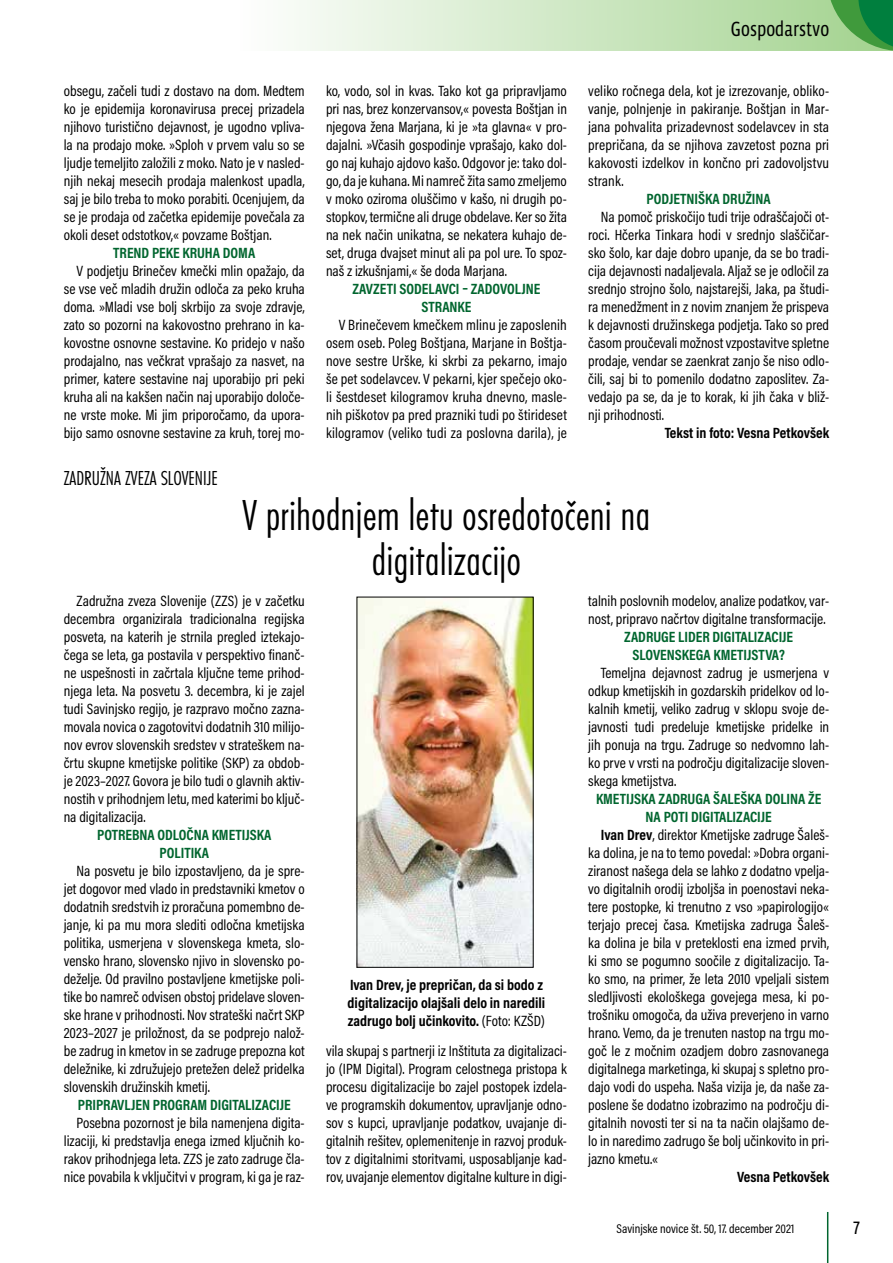
<style>
.page{position:relative;width:893px;height:1263px;background:#fff}
.page>*{position:absolute;margin:0;border:0;box-sizing:border-box;transform-origin:0 0}
.t1{font:45px/45px "Futura TEE Ligh Cond";color:#000;text-align:center}
.t2{font:21px "Futura TEE Ligh Cond";color:#000}
.t3{font:21px "Vista Sans Nar OTCE";color:#000}
.t4{font:18px "Ubuntu Condensed";color:#000}
.t5{font:15px/18px "Acumin Pro Cond";color:#000;text-align:justify}
.t6{font:700 15px/18px "Acumin Pro Cond";color:#00652e;text-align:center}
.t7{font:700 15px/18px "Acumin Pro Cond";color:#000}
.t8{font:12.75px "Acumin Pro Cond";color:#000}
.s1{font-weight:400}
.s2{font-weight:700}
</style>
<div class="page">
<svg style="left:294px;top:0;width:533px;height:51px;background:#d0e8c6"></svg>
<hr style="left:827px;top:1212px;width:1px;height:51px;background:#00652e">
<svg style="left:827px;top:0;width:66px;height:51px;background:#4ea55b"></svg>
<img style="left:359px;top:599px;width:172px;height:366px">
<p class="t5" style="left:64px;top:82px;width:242px">obsegu, začeli tudi z dostavo na dom. Medtem ko je epidemija koronavirusa precej prizadela njihovo turistično dejavnost, je ugodno vpliva&shy;la na prodajo moke. »Sploh v prvem valu so se ljudje temeljito založili z moko. Nato je v nasled&shy;njih nekaj mesecih prodaja malenkost upadla, saj je bilo treba to moko porabiti. Ocenjujem, da se je prodaja od začetka epidemije povečala za okoli deset odstotkov,« povzame Boštjan.</p>
<p class="t6" style="left:113px;top:243px;width:143px">TREND PEKE KRUHA DOMA</p>
<p class="t5" style="left:64px;top:262px;width:242px;text-indent:13px">V podjetju Brinečev kmečki mlin opažajo, da se vse več mladih družin odloča za peko kruha doma. »Mladi vse bolj skrbijo za svoje zdravje, zato so pozorni na kakovostno prehrano in ka&shy;kovostne osnovne sestavine. Ko pridejo v našo prodajalno, nas večkrat vprašajo za nasvet, na primer, katere sestavine naj uporabijo pri peki kruha ali na kakšen način naj uporabijo določe&shy;ne vrste moke. Mi jim priporočamo, da upora&shy;bijo samo osnovne sestavine za kruh, torej mo-</p>
<h2 class="t2" style="left:64px;top:466px;width:155px">ZADRUŽNA ZVEZA SLOVENIJE</h2>
<p class="t5" style="left:326px;top:82px;width:242px">ko, vodo, sol in kvas. Tako kot ga pripravljamo pri nas, brez konzervansov,« povesta Boštjan in njegova žena Marjana, ki je »ta glavna« v pro&shy;dajalni. »Včasih gospodinje vprašajo, kako dol&shy;go naj kuhajo ajdovo kašo. Odgovor je: tako dol&shy;go, da je kuhana. Mi namreč žita samo zmeljemo v moko oziroma oluščimo v kašo, ni drugih po&shy;stopkov, termične ali druge obdelave. Ker so žita na nek način unikatna, se nekatera kuhajo de&shy;set, druga dvajset minut ali pa pol ure. To spoz&shy;naš z izkušnjami,« še doda Marjana.</p>
<p class="t6" style="left:352px;top:279px;width:190px">ZAVZETI SODELAVCI – ZADOVOLJNE<br>STRANKE</p>
<p class="t5" style="left:326px;top:316px;width:242px;text-indent:13px">V Brinečevem kmečkem mlinu je zaposlenih osem oseb. Poleg Boštjana, Marjane in Boštja&shy;nove sestre Urške, ki skrbi za pekarno, imajo še pet sodelavcev. V pekarni, kjer spečejo oko&shy;li šestdeset kilogramov kruha dnevno, masle&shy;nih piškotov pa pred prazniki tudi po štirideset kilogramov (veliko tudi za poslovna darila), je</p>
<h2 class="t3" style="left:731px;top:16px;width:100px">Gospodarstvo</h2>
<p class="t5" style="left:588px;top:82px;width:242px">veliko ročnega dela, kot je izrezovanje, obliko&shy;vanje, polnjenje in pakiranje. Boštjan in Mar&shy;jana pohvalita prizadevnost sodelavcev in sta prepričana, da se njihova zavzetost pozna pri kakovosti izdelkov in končno pri zadovoljstvu strank.</p>
<p class="t6" style="left:647px;top:189px;width:126px">PODJETNIŠKA DRUŽINA</p>
<p class="t5" style="left:588px;top:208px;width:242px;text-indent:13px">Na pomoč priskočijo tudi trije odraščajoči ot&shy;roci. Hčerka Tinkara hodi v srednjo slaščičar&shy;sko šolo, kar daje dobro upanje, da se bo tradi&shy;cija dejavnosti nadaljevala. Aljaž se je odločil za srednjo strojno šolo, najstarejši, Jaka, pa študi&shy;ra menedžment in z novim znanjem že prispeva k dejavnosti družinskega podjetja. Tako so pred časom proučevali možnost vzpostavitve spletne prodaje, vendar se zaenkrat zanjo še niso odlo&shy;čili, saj bi to pomenilo dodatno zaposlitev. Za&shy;vedajo pa se, da je to korak, ki jih čaka v bliž&shy;nji prihodnosti.</p>
<p class="t7" style="left:665px;top:423px;width:166px">Tekst in foto: Vesna Petkovšek</p>
<h1 class="t1" style="left:243px;top:492px;width:409px">V prihodnjem letu osredotočeni na digitalizacijo</h1>
<p class="t5" style="left:64px;top:591px;width:242px;text-indent:13px">Zadružna zveza Slovenije (ZZS) je v začetku decembra organizirala tradicionalna regijska posveta, na katerih je strnila pregled iztekajo&shy;čega se leta, ga postavila v perspektivo finanč&shy;ne uspešnosti in začrtala ključne teme prihod&shy;njega leta. Na posvetu 3. decembra, ki je zajel tudi Savinjsko regijo, je razpravo močno zazna&shy;movala novica o zagotovitvi dodatnih 310 milijo&shy;nov evrov slovenskih sredstev v strateškem na&shy;črtu skupne kmetijske politike (SKP) za obdob&shy;je 2023–2027. Govora je bilo tudi o glavnih aktiv&shy;nostih v prihodnjem letu, med katerimi bo ključ&shy;na digitalizacija.</p>
<p class="t6" style="left:97px;top:825px;width:176px">POTREBNA ODLOČNA KMETIJSKA<br>POLITIKA</p>
<p class="t5" style="left:64px;top:861px;width:242px;text-indent:13px">Na posvetu je bilo izpostavljeno, da je spre&shy;jet dogovor med vlado in predstavniki kmetov o dodatnih sredstvih iz proračuna pomembno de&shy;janje, ki pa mu mora slediti odločna kmetijska politika, usmerjena v slovenskega kmeta, slo&shy;vensko hrano, slovensko njivo in slovensko po&shy;deželje. Od pravilno postavljene kmetijske poli&shy;tike bo namreč odvisen obstoj pridelave sloven&shy;ske hrane v prihodnosti. Nov strateški načrt SKP 2023–2027 je priložnost, da se podprejo nalož&shy;be zadrug in kmetov in se zadruge prepozna kot deležnike, ki združujejo pretežen delež pridelka slovenskih družinskih kmetij.</p>
<p class="t6" style="left:78px;top:1095px;width:214px">PRIPRAVLJEN PROGRAM DIGITALIZACIJE</p>
<p class="t5" style="left:64px;top:1113px;width:242px;text-indent:13px">Posebna pozornost je bila namenjena digita&shy;lizaciji, ki predstavlja enega izmed ključnih ko&shy;rakov prihodnjega leta. ZZS je zato zadruge čla&shy;nice povabila k vključitvi v program, ki ga je raz-</p>
<p class="t7" style="left:348px;top:975px;width:199px">Ivan Drev, je prepričan, da si bodo z digitalizacijo olajšali delo in naredili zadrugo bolj učinkovito. <span class="s1">(Foto: KZŠD)</span></p>
<p class="t5" style="left:326px;top:1041px;width:242px">vila skupaj s partnerji iz Inštituta za digitalizaci&shy;jo (IPM Digital). Program celostnega pristopa k procesu digitalizacije bo zajel postopek izdela&shy;ve programskih dokumentov, upravljanje odno&shy;sov s kupci, upravljanje podatkov, uvajanje di&shy;gitalnih rešitev, oplemenitenje in razvoj produk&shy;tov z digitalnimi storitvami, usposabljanje kad&shy;rov, uvajanje elementov digitalne kulture in digi-</p>
<p class="t5" style="left:588px;top:591px;width:242px">talnih poslovnih modelov, analize podatkov, var&shy;nost, pripravo načrtov digitalne transformacije.</p>
<p class="t6" style="left:624px;top:627px;width:170px">ZADRUGE LIDER DIGITALIZACIJE<br>SLOVENSKEGA KMETIJSTVA?</p>
<p class="t5" style="left:588px;top:663px;width:242px;text-indent:13px">Temeljna dejavnost zadrug je usmerjena v odkup kmetijskih in gozdarskih pridelkov od lo&shy;kalnih kmetij, veliko zadrug v sklopu svoje de&shy;javnosti tudi predeluje kmetijske pridelke in jih ponuja na trgu. Zadruge so nedvomno lah&shy;ko prve v vrsti na področju digitalizacije sloven&shy;skega kmetijstva.</p>
<p class="t6" style="left:596px;top:789px;width:227px">KMETIJSKA ZADRUGA ŠALEŠKA DOLINA ŽE</p>
<p class="t6" style="left:646px;top:807px;width:128px">NA POTI DIGITALIZACIJE</p>
<p class="t5" style="left:601px;top:825px;width:230px"><span class="s2">Ivan Drev</span>, direktor Kmetijske zadruge Šaleš-</p>
<p class="t5" style="left:588px;top:843px;width:242px">ka dolina, je na to temo povedal: »Dobra organi-</p>
<p class="t5" style="left:588px;top:861px;width:242px">ziranost našega dela se lahko z dodatno vpelja-</p>
<p class="t5" style="left:588px;top:879px;width:242px">vo digitalnih orodij izboljša in poenostavi neka-</p>
<p class="t5" style="left:588px;top:897px;width:242px">tere postopke, ki trenutno z vso »papirologijo«</p>
<p class="t5" style="left:588px;top:915px;width:242px">terjajo precej časa. Kmetijska zadruga Šaleš-</p>
<p class="t5" style="left:588px;top:933px;width:242px">ka dolina je bila v preteklosti ena izmed prvih,</p>
<p class="t5" style="left:588px;top:951px;width:242px">ki smo se pogumno soočile z digitalizacijo. Ta-</p>
<p class="t5" style="left:588px;top:969px;width:242px">ko smo, na primer, že leta 2010 vpeljali sistem</p>
<p class="t5" style="left:588px;top:987px;width:242px">sledljivosti ekološkega govejega mesa, ki po-</p>
<p class="t5" style="left:588px;top:1005px;width:242px">trošniku omogoča, da uživa preverjeno in varno</p>
<p class="t5" style="left:588px;top:1023px;width:242px">hrano. Vemo, da je trenuten nastop na trgu mo-</p>
<p class="t5" style="left:588px;top:1041px;width:242px">goč le z močnim ozadjem dobro zasnovanega</p>
<p class="t5" style="left:588px;top:1059px;width:242px">digitalnega marketinga, ki skupaj s spletno pro-</p>
<p class="t5" style="left:588px;top:1077px;width:242px">dajo vodi do uspeha. Naša vizija je, da naše za-</p>
<p class="t5" style="left:588px;top:1095px;width:242px">poslene še dodatno izobrazimo na področju di-</p>
<p class="t5" style="left:588px;top:1113px;width:242px">gitalnih novosti ter si na ta način olajšamo de-</p>
<p class="t5" style="left:588px;top:1131px;width:242px">lo in naredimo zadrugo še bolj učinkovito in pri-</p>
<p class="t5" style="left:588px;top:1149px;width:72px">jazno kmetu.«</p>
<p class="t7" style="left:737px;top:1167px;width:94px">Vesna Petkovšek</p>
<p class="t8" style="left:617px;top:1221px;width:179px">Savinjske novice št. 50, 17. december 2021</p>
<p class="t4" style="left:853px;top:1216px;width:9px">7</p>
</div>
